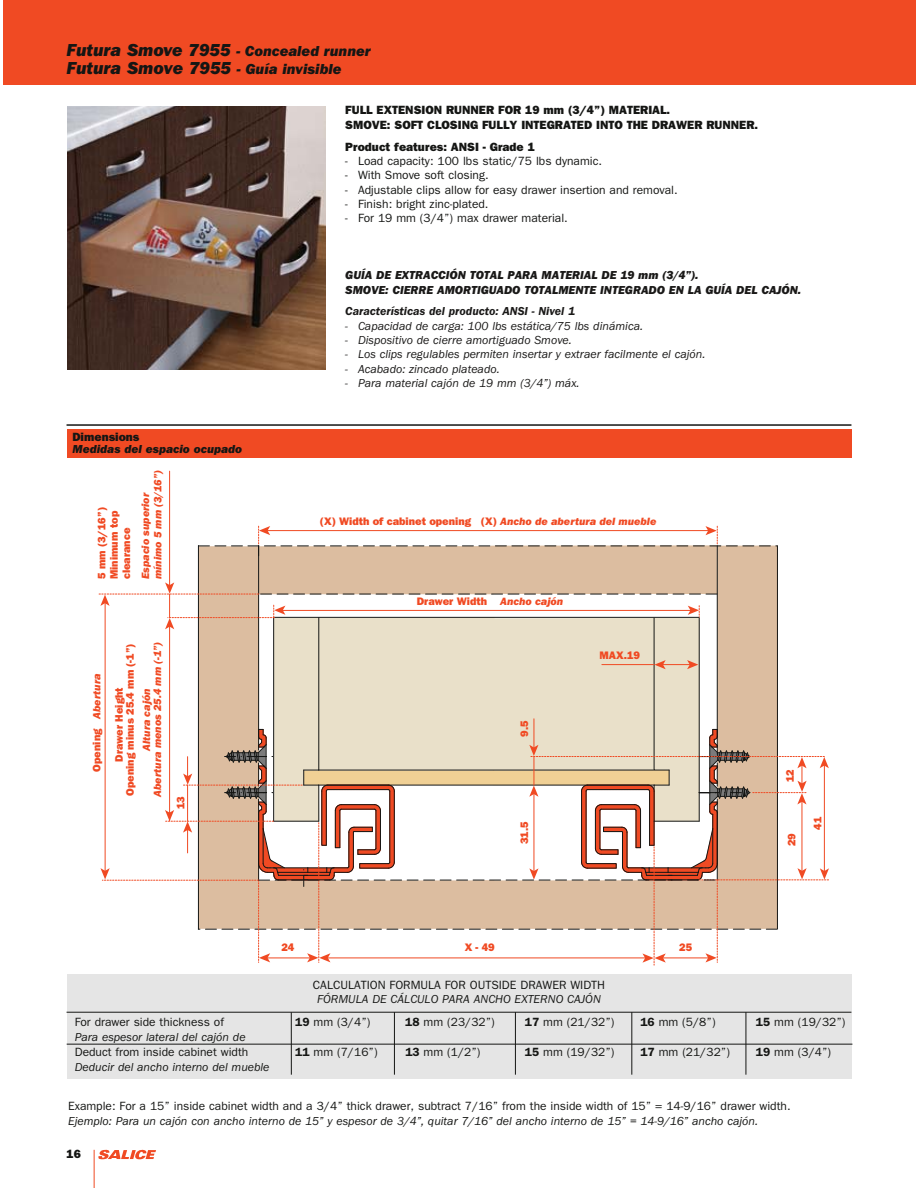
<style>
.page{position:relative;width:918px;height:1188px;background:#fff}
.page>*{position:absolute;margin:0;border:0;box-sizing:border-box;transform-origin:0 0}
.t1{font:18px "ITC Franklin Gothic Std Hvy It";color:#151614}
.t2{font:15px "ITC Franklin Gothic Std Hvy It";color:#151614}
.t3{font:12px "ITC Franklin Gothic Std";color:#151614}
.t4{font:italic 12px "ITC Franklin Gothic Std";color:#1a1918}
.t5{font:italic 12px "ITC Franklin Gothic Std";color:#151614}
.t6{font:12px/14.4px "ITC Franklin Gothic Std Hvy";color:#151614}
.t7{font:12px/14.4px "ITC Franklin Gothic Std Hvy It";color:#1a1918}
.t8{font:italic 600 12px "ITC Franklin Gothic Std";color:#1a1918}
.t9{font:12px "ITC Franklin Gothic Std Hvy It";color:#151614}
.t10{font:10.95px/12.3px "ITC Franklin Gothic Std Hvy";color:#f04a23}
.t11{font:10.95px/12.3px "ITC Franklin Gothic Std Hvy It";color:#f04a23}
.s1{font-size:18px}
.s2{font-size:15px}
.s3{font-family:"ITC Franklin Gothic Std Hvy"}
.s4{font-family:"ITC Franklin Gothic Std Hvy It"}
.s5{font-weight:600}
</style>
<div class="page">
<div style="left:3px;top:0;width:912px;height:85px;background:#f04a23"></div>
<hr style="left:67px;top:424px;width:784px;height:2px;background:#151614">
<div style="left:67px;top:430px;width:784px;height:28px;background:#f04a23"></div>
<img style="left:68px;top:106px;width:257px;height:263px">
<hr style="left:169px;top:471px;width:1px;height:119px;background:#f04a23">
<svg style="left:99px;top:526px;width:730px;height:439px"></svg>
<div style="left:67px;top:975px;width:784px;height:104px;background:#e5e5e5"></div>
<hr style="left:291px;top:1012px;width:1px;height:63px;background:#151614">
<hr style="left:394px;top:1012px;width:1px;height:63px;background:#151614">
<hr style="left:515px;top:1012px;width:1px;height:63px;background:#151614">
<hr style="left:67px;top:1012px;width:784px;height:1px;background:#151614">
<hr style="left:631px;top:1012px;width:1px;height:63px;background:#151614">
<hr style="left:746px;top:1012px;width:1px;height:63px;background:#151614">
<hr style="left:67px;top:1044px;width:785px;height:1px;background:#151614">
<hr style="left:94px;top:1150px;width:1px;height:38px;background:#f04a23">
<svg style="left:98px;top:1150px;width:58px;height:9px"></svg>
<p class="t2" style="left:67px;top:45px;width:306px"><span class="s1">Futura Smove 7955</span> - Concealed runner</p>
<h1 class="t1" style="left:67px;top:61px;width:277px">Futura Smove 7955 <span class="s2">- Guía invisible</span></h1>
<p class="t6" style="left:345px;top:104px;width:414px">FULL EXTENSION RUNNER FOR 19 mm (3/4”) MATERIAL.<br>SMOVE: SOFT CLOSING FULLY INTEGRATED INTO THE DRAWER RUNNER.</p>
<p class="t6" style="left:345px;top:140px;width:191px">Product features: ANSI - Grade 1</p>
<p class="t3" style="left:345px;top:156px;width:258px">- Load capacity: 100 lbs static/75 lbs dynamic.</p>
<p class="t3" style="left:345px;top:171px;width:145px">- With Smove soft closing.</p>
<p class="t3" style="left:345px;top:185px;width:334px">- Adjustable clips allow for easy drawer insertion and removal.</p>
<p class="t3" style="left:345px;top:199px;width:145px">- Finish: bright zinc-plated.</p>
<p class="t3" style="left:345px;top:214px;width:224px">- For 19 mm (3/4”) max drawer material.</p>
<p class="t6" style="left:73px;top:431px;width:68px">Dimensions</p>
<p class="t9" style="left:73px;top:444px;width:171px">Medidas del espacio ocupado</p>
<p class="t10" style="left:96px;top:579px;width:74px;rotate:-90deg">5 mm (3/16”)<br>Minimum top clearance</p>
<p class="t11" style="left:140px;top:579px;width:111px;rotate:-90deg">Espacio superior mínimo 5 mm (3/16”)</p>
<p class="t11" style="left:91px;top:772px;width:100px;rotate:-90deg"><span class="s3">Opening</span> Abertura</p>
<p class="t10" style="left:115px;top:796px;width:154px;line-height:10.9px;text-indent:34px;rotate:-90deg">Drawer Height<br>Opening minus 25.4 mm (-1”)</p>
<p class="t11" style="left:142px;top:797px;width:157px;line-height:10.9px;text-align:center;rotate:-90deg">Altura cajón<br>Abertura menos 25.4 mm (-1”)</p>
<p class="t10" style="left:175px;top:809px;width:15px;rotate:-90deg">13</p>
<p class="t7" style="left:345px;top:269px;width:458px">GUÍA DE EXTRACCIÓN TOTAL PARA MATERIAL DE 19 mm (3/4”).<br>SMOVE: CIERRE AMORTIGUADO TOTALMENTE INTEGRADO EN LA GUÍA DEL CAJÓN.</p>
<p class="t8" style="left:345px;top:307px;width:231px">Características del producto: ANSI - Nivel 1</p>
<p class="t4" style="left:345px;top:321px;width:299px">- Capacidad de carga: 100 lbs estática/75 lbs dinámica.</p>
<p class="t4" style="left:345px;top:336px;width:228px">- Dispositivo de cierre amortiguado Smove.</p>
<p class="t4" style="left:345px;top:350px;width:362px">- Los clips regulables permiten insertar y extraer facilmente el cajón.</p>
<p class="t4" style="left:345px;top:364px;width:156px">- Acabado: zincado plateado.</p>
<p class="t4" style="left:345px;top:379px;width:236px">- Para material cajón de 19 mm (3/4”) máx.</p>
<p class="t10" style="left:320px;top:516px;width:338px">(X) Width of cabinet opening (X) <span class="s4">Ancho de abertura del mueble</span></p>
<p class="t10" style="left:417px;top:596px;width:148px">Drawer Width <span class="s4">Ancho cajón</span></p>
<p class="t10" style="left:519px;top:737px;width:18px;rotate:-90deg">9.5</p>
<p class="t10" style="left:519px;top:844px;width:24px;rotate:-90deg">31.5</p>
<p class="t10" style="left:600px;top:650px;width:42px">MAX.19</p>
<p class="t10" style="left:281px;top:942px;width:15px">24</p>
<p class="t10" style="left:465px;top:942px;width:32px">X - 49</p>
<p class="t10" style="left:679px;top:942px;width:15px">25</p>
<p class="t3" style="left:313px;top:980px;width:294px">CALCULATION FORMULA FOR OUTSIDE DRAWER WIDTH</p>
<p class="t5" style="left:317px;top:995px;width:285px">FÓRMULA DE CÁLCULO PARA ANCHO EXTERNO CAJÓN</p>
<p class="t10" style="left:785px;top:782px;width:15px;rotate:-90deg">12</p>
<p class="t10" style="left:786px;top:846px;width:15px;rotate:-90deg">29</p>
<p class="t10" style="left:813px;top:830px;width:15px;rotate:-90deg">41</p>
<p class="t3" style="left:75px;top:1017px;width:151px">For drawer side thickness of</p>
<p class="t3" style="left:295px;top:1017px;width:77px"><span class="s5">19</span> mm (3/4”)</p>
<p class="t3" style="left:405px;top:1017px;width:91px"><span class="s5">18</span> mm (23/32”)</p>
<p class="t3" style="left:525px;top:1017px;width:91px"><span class="s5">17</span> mm (21/32”)</p>
<p class="t3" style="left:640px;top:1017px;width:77px"><span class="s5">16</span> mm (5/8”)</p>
<p class="t3" style="left:756px;top:1017px;width:91px"><span class="s5">15</span> mm (19/32”)</p>
<p class="t5" style="left:75px;top:1032px;width:172px">Para espesor lateral del cajón de</p>
<p class="t3" style="left:75px;top:1047px;width:175px">Deduct from inside cabinet width</p>
<p class="t3" style="left:295px;top:1047px;width:84px"><span class="s5">11</span> mm (7/16”)</p>
<p class="t3" style="left:405px;top:1047px;width:77px"><span class="s5">13</span> mm (1/2”)</p>
<p class="t3" style="left:525px;top:1047px;width:91px"><span class="s5">15</span> mm (19/32”)</p>
<p class="t3" style="left:640px;top:1047px;width:91px"><span class="s5">17</span> mm (21/32”)</p>
<p class="t3" style="left:756px;top:1047px;width:77px"><span class="s5">19</span> mm (3/4”)</p>
<p class="t5" style="left:75px;top:1062px;width:196px">Deducir del ancho interno del mueble</p>
<p class="t3" style="left:68px;top:1102px;width:724px">Example: For a 15” inside cabinet width and a 3/4” thick drawer, subtract 7/16” from the inside width of 15” = 14-9/16” drawer width.</p>
<p class="t5" style="left:68px;top:1116px;width:691px">Ejemplo: Para un cajón con ancho interno de 15” y espesor de 3/4”, quitar 7/16” del ancho interno de 15” = 14-9/16” ancho cajón.</p>
<p class="t6" style="left:67px;top:1148px;width:16px">16</p>
</div>
